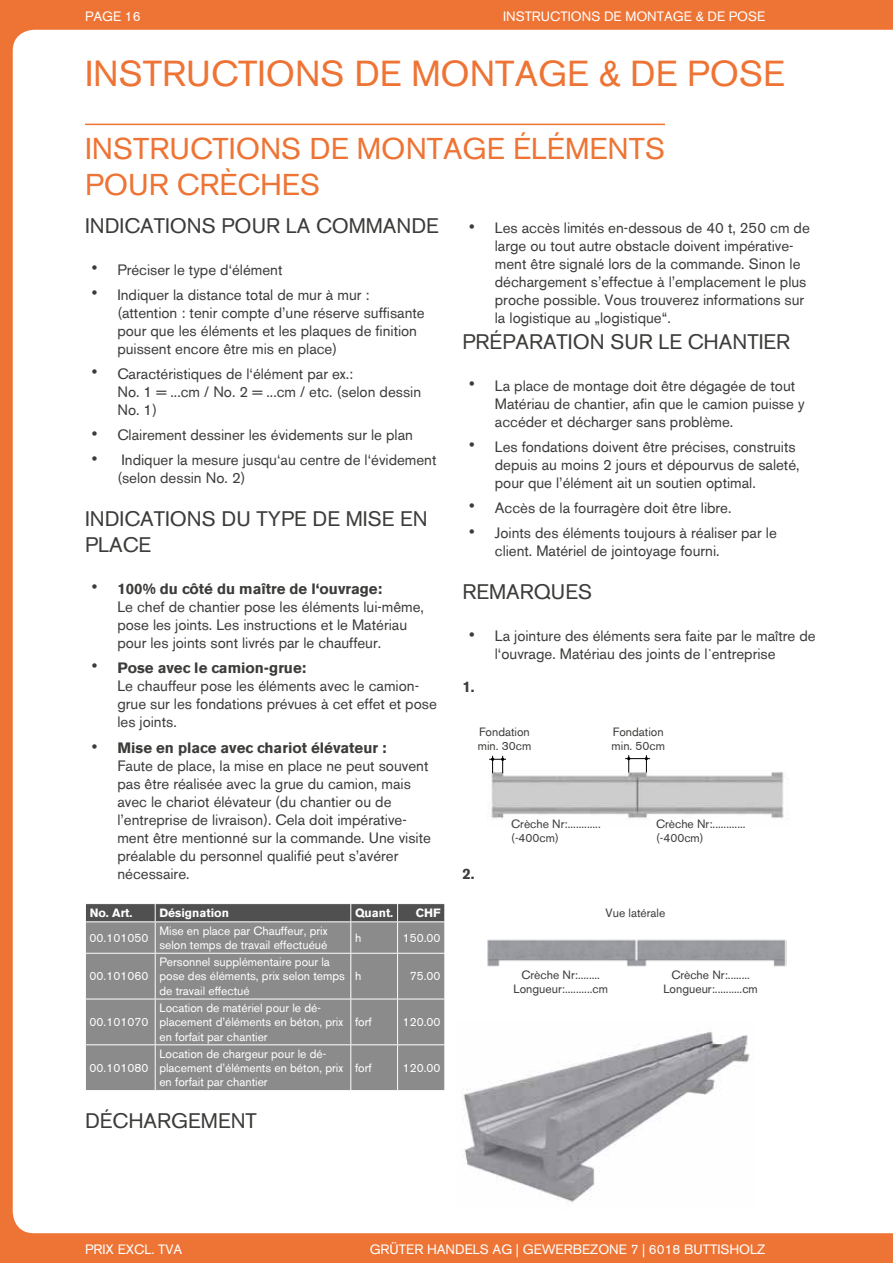
<style>
.page{position:relative;width:893px;height:1263px;background:#ee7435}
.page>*{position:absolute;margin:0;border:0;box-sizing:border-box;transform-origin:0 0}
.t1{font:36px "Akzidenz Grotesk BE";color:#ee7435}
.t2{font:30px/36px "Akzidenz Grotesk BE";color:#ee7435}
.t3{font:21px/25.2px "Akzidenz Grotesk BE";color:#3c3c3b}
.t4{font:15px/18px "Akzidenz Grotesk BE";color:#3c3c3b}
.t5{font:700 15px "Akzidenz Grotesk BE";color:#3c3c3b}
.t6{font:13.5px "Akzidenz Grotesk BE";color:#fff}
.t7{font:12px/14.4px "Akzidenz Grotesk BE";color:#fff}
.t8{font:12px/14.4px "Akzidenz Grotesk BE";color:#3c3c3b}
.t9{font:700 12px "Akzidenz Grotesk BE";color:#fff}
.s1{font-weight:700}
</style>
<div class="page">
<div style="left:13px;top:30px;width:880px;height:1203px;background:#fff"></div>
<hr style="left:85px;top:124px;width:580px;height:1px;background:#ee7435">
<div style="left:86px;top:922px;width:358px;height:168px;background:#8c8b8b"></div>
<hr style="left:155px;top:922px;width:1px;height:31px;background:#fff">
<hr style="left:350px;top:922px;width:1px;height:31px;background:#fff">
<hr style="left:397px;top:922px;width:1px;height:31px;background:#fff">
<hr style="left:155px;top:953px;width:196px;height:1px;background:#fff">
<hr style="left:155px;top:954px;width:1px;height:45px;background:#fff">
<hr style="left:350px;top:954px;width:1px;height:45px;background:#fff">
<hr style="left:155px;top:999px;width:196px;height:1px;background:#fff">
<hr style="left:85px;top:954px;width:1px;height:45px;background:#fff">
<hr style="left:85px;top:999px;width:1px;height:45px;background:#fff">
<hr style="left:85px;top:1045px;width:1px;height:45px;background:#fff">
<hr style="left:397px;top:954px;width:1px;height:45px;background:#fff">
<hr style="left:85px;top:922px;width:1px;height:31px;background:#fff">
<hr style="left:85px;top:953px;width:70px;height:1px;background:#fff">
<hr style="left:351px;top:953px;width:47px;height:1px;background:#fff">
<hr style="left:398px;top:953px;width:47px;height:1px;background:#fff">
<hr style="left:155px;top:1044px;width:196px;height:1px;background:#fff">
<hr style="left:351px;top:1044px;width:47px;height:1px;background:#fff">
<hr style="left:155px;top:999px;width:1px;height:45px;background:#fff">
<hr style="left:444px;top:922px;width:1px;height:31px;background:#fff">
<hr style="left:351px;top:999px;width:47px;height:1px;background:#fff">
<hr style="left:350px;top:999px;width:1px;height:45px;background:#fff">
<hr style="left:397px;top:999px;width:1px;height:45px;background:#fff">
<hr style="left:155px;top:1045px;width:1px;height:45px;background:#fff">
<hr style="left:444px;top:954px;width:1px;height:45px;background:#fff">
<hr style="left:350px;top:1045px;width:1px;height:45px;background:#fff">
<hr style="left:397px;top:1045px;width:1px;height:45px;background:#fff">
<hr style="left:85px;top:999px;width:70px;height:1px;background:#fff">
<svg style="left:85px;top:903px;width:360px;height:19px;background:#5f605f"></svg>
<hr style="left:85px;top:921px;width:70px;height:1px;background:#fff">
<hr style="left:398px;top:921px;width:47px;height:1px;background:#fff">
<hr style="left:398px;top:999px;width:47px;height:1px;background:#fff">
<hr style="left:155px;top:1090px;width:196px;height:1px;background:#fff">
<hr style="left:444px;top:999px;width:1px;height:45px;background:#fff">
<hr style="left:351px;top:1090px;width:47px;height:1px;background:#fff">
<hr style="left:85px;top:1044px;width:70px;height:1px;background:#fff">
<hr style="left:398px;top:1044px;width:47px;height:1px;background:#fff">
<hr style="left:444px;top:1045px;width:1px;height:45px;background:#fff">
<hr style="left:85px;top:1090px;width:70px;height:1px;background:#fff">
<hr style="left:398px;top:1090px;width:47px;height:1px;background:#fff">
<img style="left:487px;top:770px;width:303px;height:56px">
<svg style="left:489px;top:756px;width:17px;height:17px"></svg>
<svg style="left:625px;top:755px;width:25px;height:17px"></svg>
<img style="left:455px;top:1020px;width:299px;height:189px">
<img style="left:484px;top:907px;width:303px;height:74px">
<p class="t6" style="left:85px;top:8px;width:57px">PAGE 16</p>
<p class="t6" style="left:503px;top:8px;width:264px">INSTRUCTIONS DE MONTAGE &amp; DE POSE</p>
<h1 class="t1" style="left:85px;top:52px;width:701px">INSTRUCTIONS DE MONTAGE &amp; DE POSE</h1>
<h2 class="t2" style="left:85px;top:131px;width:581px">INSTRUCTIONS DE MONTAGE ÉLÉMENTS<br>POUR CRÈCHES</h2>
<h3 class="t3" style="left:85px;top:213px;width:355px">INDICATIONS POUR LA COMMANDE</h3>
<p class="t4" style="left:91px;top:260px;width:193px">• Préciser le type d‘élément</p>
<p class="t4" style="left:117px;top:286px;width:309px;text-indent:-26px">• Indiquer la distance total de mur à mur : (attention : tenir compte d’une réserve suffisante pour que les éléments et les plaques de finition puissent encore être mis en place)</p>
<p class="t4" style="left:117px;top:365px;width:305px;text-indent:-26px">• Caractéristiques de l‘élément par ex.:<br>No. 1 = ...cm / No. 2 = ...cm / etc. (selon dessin<br>No. 1)</p>
<p class="t4" style="left:91px;top:426px;width:323px">• Clairement dessiner les évidements sur le plan</p>
<p class="t4" style="left:117px;top:451px;width:321px;text-indent:-26px">• Indiquer la mesure jusqu‘au centre de l‘évidement (selon dessin No. 2)</p>
<h3 class="t3" style="left:85px;top:506px;width:344px">INDICATIONS DU TYPE DE MISE EN<br>PLACE</h3>
<p class="t4" style="left:117px;top:579px;width:308px;text-indent:-26px">• <span class="s1">100% du côté du maître de l‘ouvrage:<br></span>Le chef de chantier pose les éléments lui-même, pose les joints. Les instructions et le Matériau pour les joints sont livrés par le chauffeur.</p>
<p class="t4" style="left:117px;top:659px;width:321px;text-indent:-26px">• <span class="s1">Pose avec le camion-grue:<br></span>Le chauffeur pose les éléments avec le camion&shy;grue sur les fondations prévues à cet effet et pose les joints.</p>
<p class="t4" style="left:117px;top:739px;width:315px;text-indent:-26px">• <span class="s1">Mise en place avec chariot élévateur :<br></span>Faute de place, la mise en place ne peut souvent pas être réalisée avec la grue du camion, mais avec le chariot élévateur (du chantier ou de l’entreprise de livraison). Cela doit impérative&shy;ment être mentionné sur la commande. Une visite préalable du personnel qualifié peut s’avérer nécessaire.</p>
<p class="t9" style="left:90px;top:906px;width:44px">No. Art.</p>
<p class="t9" style="left:159px;top:906px;width:71px">Désignation</p>
<p class="t9" style="left:355px;top:906px;width:40px">Quant.</p>
<p class="t9" style="left:416px;top:906px;width:26px">CHF</p>
<p class="t7" style="left:90px;top:930px;width:60px">00.101050</p>
<p class="t7" style="left:159px;top:923px;width:170px">Mise en place par Chauffeur, prix selon temps de travail effectuéué</p>
<p class="t7" style="left:355px;top:930px;width:8px">h</p>
<p class="t7" style="left:403px;top:930px;width:39px">150.00</p>
<p class="t7" style="left:90px;top:969px;width:60px">00.101060</p>
<p class="t4" style="left:495px;top:219px;width:317px;text-indent:-26px">• Les accès limités en-dessous de 40 t, 250 cm de large ou tout autre obstacle doivent impérative&shy;ment être signalé lors de la commande. Sinon le déchargement s’effectue à l’emplacement le plus proche possible. Vous trouverez informations sur la logistique au „logistique“.</p>
<h3 class="t3" style="left:462px;top:329px;width:329px">PRÉPARATION SUR LE CHANTIER</h3>
<p class="t4" style="left:495px;top:376px;width:311px;text-indent:-26px">• La place de montage doit être dégagée de tout<br>Matériau de chantier, afin que le camion puisse y accéder et décharger sans problème.</p>
<p class="t4" style="left:495px;top:438px;width:306px;text-indent:-26px">• Les fondations doivent être précises, construits depuis au moins 2 jours et dépourvus de saleté, pour que l’élément ait un soutien optimal.</p>
<p class="t4" style="left:468px;top:499px;width:264px">• Accès de la fourragère doit être libre.</p>
<p class="t4" style="left:495px;top:524px;width:283px;text-indent:-26px">• Joints des éléments toujours à réaliser par le client. Matériel de jointoyage fourni.</p>
<h3 class="t3" style="left:462px;top:579px;width:131px">REMARQUES</h3>
<p class="t4" style="left:495px;top:627px;width:322px;text-indent:-26px">• La jointure des éléments sera faite par le maître de l‘ouvrage. Matériau des joints de l`entreprise</p>
<p class="t5" style="left:462px;top:678px;width:14px">1.</p>
<p class="t8" style="left:478px;top:724px;width:55px">Fondation min. 30cm</p>
<p class="t8" style="left:612px;top:724px;width:55px">Fondation min. 50cm</p>
<p class="t8" style="left:511px;top:816px;width:91px">Crèche Nr:............ (-400cm)</p>
<p class="t8" style="left:656px;top:816px;width:91px">Crèche Nr:............ (-400cm)</p>
<p class="t5" style="left:462px;top:865px;width:14px">2.</p>
<p class="t8" style="left:605px;top:906px;width:61px">Vue latérale</p>
<p class="t7" style="left:159px;top:954px;width:187px">Personnel supplémentaire pour la pose des éléments, prix selon temps de travail effectué</p>
<p class="t8" style="left:513px;top:968px;width:96px;text-align:center">Crèche Nr:........<br>Longueur:..........cm</p>
<p class="t8" style="left:663px;top:968px;width:96px;text-align:center">Crèche Nr:........<br>Longueur:..........cm</p>
<p class="t7" style="left:355px;top:969px;width:8px">h</p>
<p class="t7" style="left:410px;top:969px;width:32px">75.00</p>
<p class="t7" style="left:90px;top:1015px;width:60px">00.101070</p>
<p class="t7" style="left:90px;top:1060px;width:60px">00.101080</p>
<p class="t7" style="left:159px;top:1000px;width:185px">Location de matériel pour le dé&shy;placement d’éléments en béton, prix en forfait par chantier</p>
<p class="t7" style="left:159px;top:1046px;width:185px">Location de chargeur pour le dé&shy;placement d’éléments en béton, prix en forfait par chantier</p>
<h3 class="t3" style="left:85px;top:1108px;width:173px">DÉCHARGEMENT</h3>
<p class="t7" style="left:355px;top:1015px;width:18px">forf</p>
<p class="t7" style="left:403px;top:1015px;width:39px">120.00</p>
<p class="t7" style="left:355px;top:1060px;width:18px">forf</p>
<p class="t7" style="left:403px;top:1060px;width:39px">120.00</p>
<p class="t6" style="left:85px;top:1241px;width:99px">PRIX EXCL. TVA</p>
<p class="t6" style="left:370px;top:1241px;width:397px">GRÜTER HANDELS AG | GEWERBEZONE 7 | 6018 BUTTISHOLZ</p>
</div>
